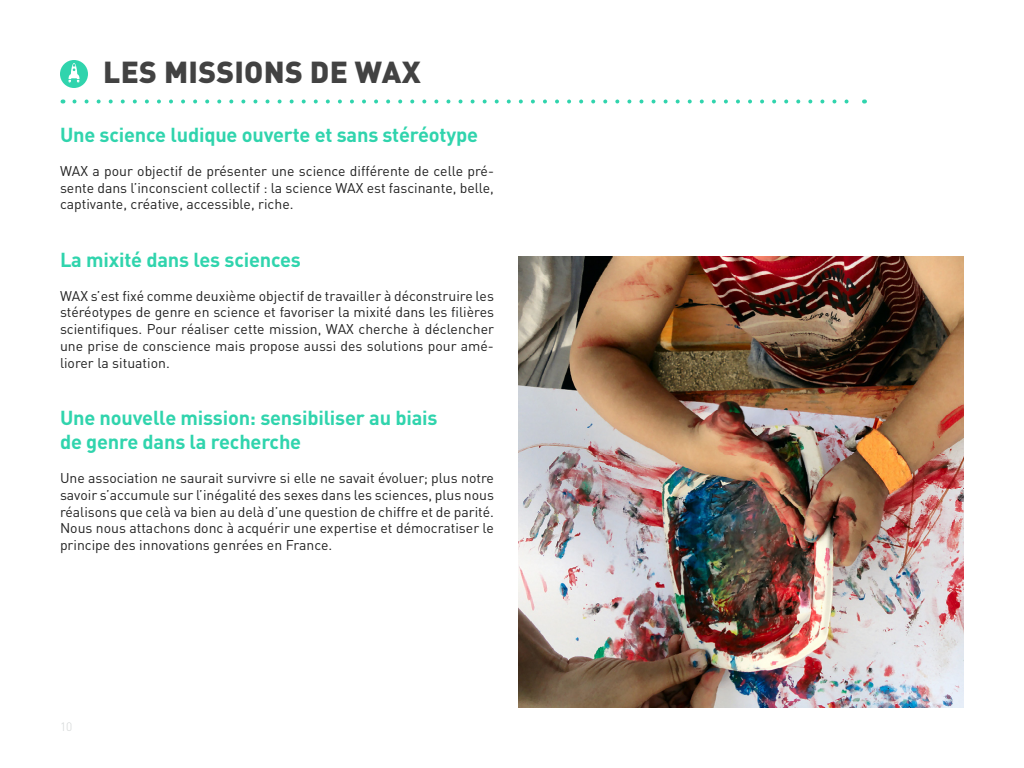
<style>
.page{position:relative;width:1024px;height:768px;background:#fff}
.page>*{position:absolute;margin:0;border:0;box-sizing:border-box;transform-origin:0 0}
.t1{font:900 30px "DINOT";letter-spacing:.01em;color:#424242}
.t2{font:700 20px/24px "DINOT";letter-spacing:-.01em;color:#30d4ad}
.t3{font:14px/16.8px "DINOT";color:#212121;text-align:justify}
.t4{font:300 12px "DINOT";color:#d1d4d4}
</style>
<div class="page">
<svg style="left:74px;top:99px;width:775px;height:4px"></svg>
<div style="left:60px;top:60px;width:28px;height:28px;background:#30d4ad;border-radius:50%"></div>
<svg style="left:68px;top:63px;width:12px;height:20px"></svg>
<img style="left:518px;top:256px;width:446px;height:452px">
<h1 class="t1" style="left:103px;top:52px;width:319px">LES MISSIONS DE WAX</h1>
<h2 class="t2" style="left:60px;top:122px;width:419px">Une science ludique ouverte et sans stéréotype</h2>
<p class="t3" style="left:60px;top:162px;width:436px">WAX a pour objectif de présenter une science différente de celle pré&shy;sente dans l’inconscient collectif : la science WAX est fascinante, belle, captivante, créative, accessible, riche.</p>
<h2 class="t2" style="left:60px;top:247px;width:242px">La mixité dans les sciences</h2>
<p class="t3" style="left:60px;top:287px;width:436px">WAX s’est fixé comme deuxième objectif de travailler à déconstruire les stéréotypes de genre en science et favoriser la mixité dans les filières scientifiques. Pour réaliser cette mission, WAX cherche à déclencher une prise de conscience mais propose aussi des solutions pour amé&shy;liorer la situation.</p>
<h2 class="t2" style="left:60px;top:406px;width:379px">Une nouvelle mission: sensibiliser au biais de genre dans la recherche</h2>
<p class="t3" style="left:60px;top:469px;width:436px">Une association ne saurait survivre si elle ne savait évoluer; plus notre savoir s’accumule sur l’inégalité des sexes dans les sciences, plus nous réalisons que celà va bien au delà d’une question de chiffre et de parité.<br>Nous nous attachons donc à acquérir une expertise et démocratiser le principe des innovations genrées en France.</p>
<p class="t4" style="left:60px;top:719px;width:14px">10</p>
</div>
